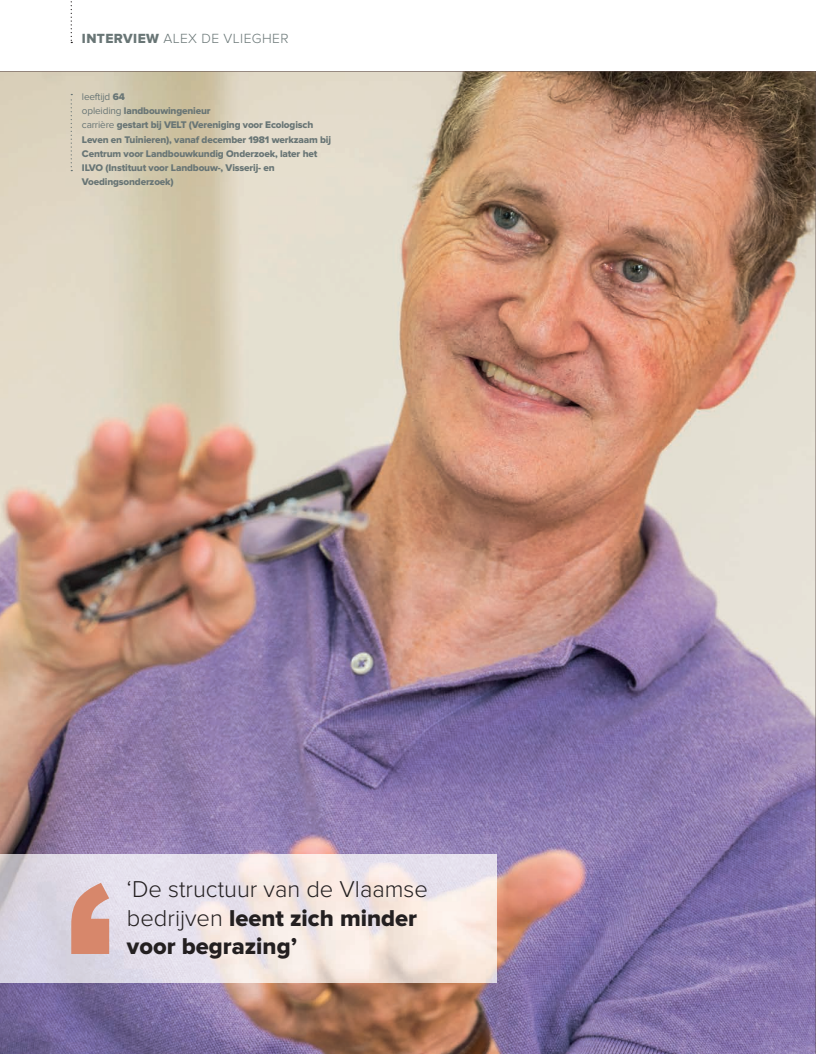
<style>
.page{position:relative;width:816px;height:1054px;background:#fff}
.page>*{position:absolute;margin:0;border:0;box-sizing:border-box;transform-origin:0 0}
.t1{font:23.75px/28.5px "Proxima Nova Extrabld";color:#231f20}
.t2{font:300 23.75px "Proxima Nova";color:#231f20}
.t3{font:300 13.75px "Proxima Nova";letter-spacing:.03em;color:#687575}
.t4{font:10px/14.2px "Proxima Nova Extrabld";letter-spacing:-.015em;color:#687575}
.t5{font:10px "Proxima Nova";letter-spacing:-.015em;color:#687575}
.s1{font-family:"Proxima Nova Extrabld";font-weight:400}
.s2{font-family:"Proxima Nova Extrabld"}
.s3{font-family:"Proxima Nova"}
.s4{font-family:"Proxima Nova";font-weight:300}
</style>
<div class="page">
<img style="left:0;top:71px;width:815px;height:982px">
<img style="left:0;top:854px;width:496px;height:128px">
<svg style="left:71px;top:882px;width:38px;height:71px;background:#d99c8a"></svg>
<svg style="left:71px;top:94px;width:1px;height:77px"></svg>
<svg style="left:71px;top:1px;width:1px;height:42px"></svg>
<h2 class="t3" style="left:82px;top:31px;width:208px"><span class="s1">INTERVIEW</span> ALEX DE VLIEGHER</h2>
<p class="t5" style="left:82px;top:91px;width:44px">leeftijd <span class="s2">64</span></p>
<p class="t4" style="left:82px;top:104px;width:251px"><span class="s3">opleiding</span> landbouwingenieur<br><span class="s3">carrière</span> gestart bij VELT (Vereniging voor Ecologisch Leven en Tuinieren), vanaf december 1981 werkzaam bij Centrum voor Landbouwkundig Onderzoek, later het ILVO (Instituut voor Landbouw-, Visserij- en Voedingsonderzoek)</p>
<h1 class="t2" style="left:127px;top:875px;width:302px">‘De structuur van de Vlaamse</h1>
<h1 class="t1" style="left:127px;top:903px;width:292px"><span class="s4">bedrijven</span> leent zich minder voor begrazing’</h1>
</div>
